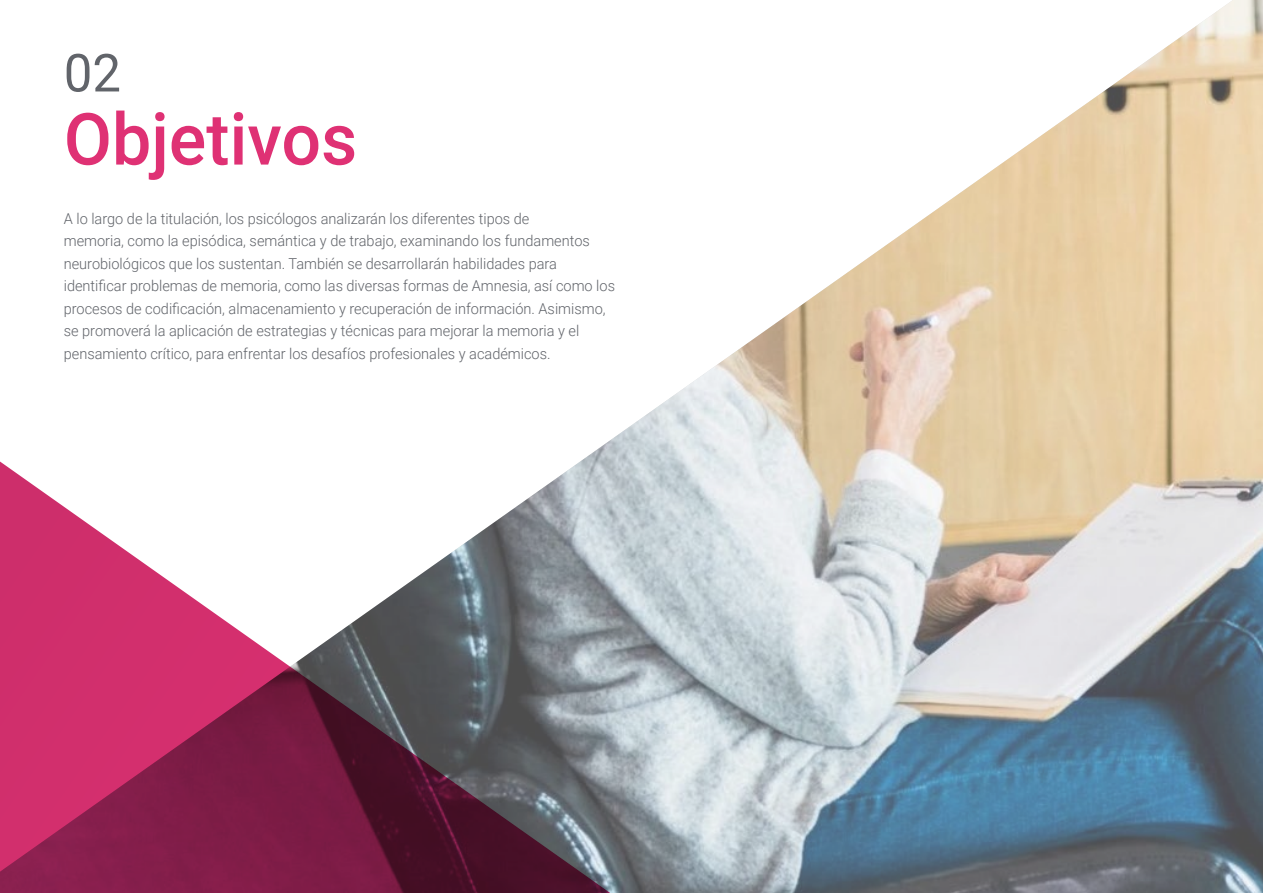
<style>
.page{position:relative;width:1263px;height:893px;background:#fff}
.page>*{position:absolute;margin:0;border:0;box-sizing:border-box;transform-origin:0 0}
.t1{font:500 72px "Roboto";color:#df3174}
.t2{font:52.5px "Roboto";color:#61646a}
.t3{font:300 15px/22.5px "Roboto";color:#61646a}
</style>
<div class="page">
<img style="left:602px;top:0;width:661px;height:893px">
<svg style="left:0;top:446px;width:640px;height:447px"></svg>
<h2 class="t2" style="left:64px;top:36px;width:59px">02</h2>
<h1 class="t1" style="left:64px;top:89px;width:295px">Objetivos</h1>
<p class="t3" style="left:64px;top:207px;width:553px">A lo largo de la titulación, los psicólogos analizarán los diferentes tipos de<br>memoria, como la episódica, semántica y de trabajo, examinando los fundamentos neurobiológicos que los sustentan. También se desarrollarán habilidades para identificar problemas de memoria, como las diversas formas de Amnesia, así como los procesos de codificación, almacenamiento y recuperación de información. Asimismo, se promoverá la aplicación de estrategias y técnicas para mejorar la memoria y el pensamiento crítico, para enfrentar los desafíos profesionales y académicos.</p>
</div>
